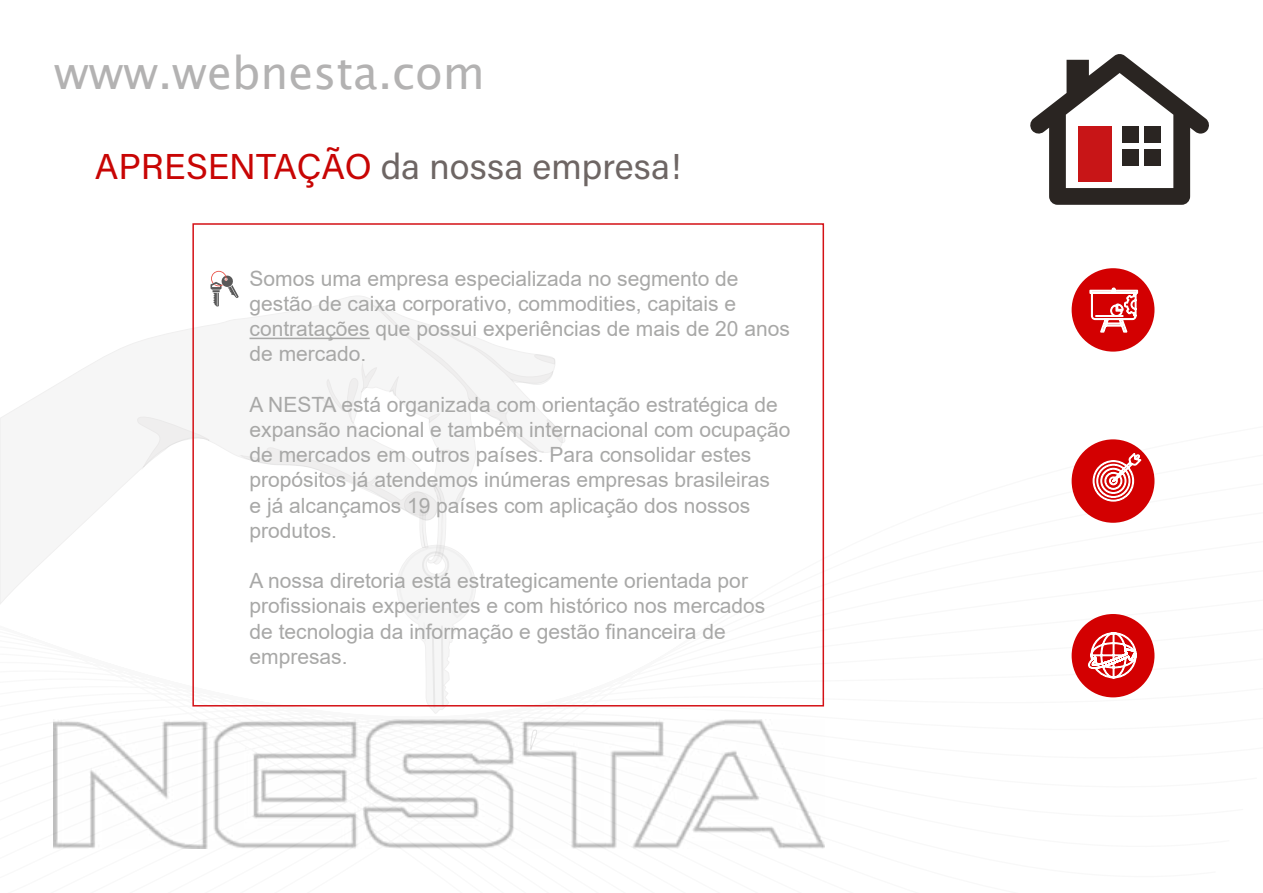
<style>
.page{position:relative;width:1263px;height:893px;background:#fff}
.page>*{position:absolute;margin:0;border:0;box-sizing:border-box;transform-origin:0 0}
.t1{font:45px "Lucida Sans Unicode";color:#b3b2b2}
.t2{font:36px "Acumin Variable Concept";color:#6e6664}
.t3{font:21px/25.2px "Arial";color:#a8a8a7}
.s1{color:#c80504}
</style>
<div class="page">
<svg style="left:1030px;top:54px;width:179px;height:151px"></svg>
<div style="left:1078px;top:126px;width:34px;height:56px;background:#c81517"></div>
<div style="left:1122px;top:126px;width:16px;height:17px;background:#2a2522"></div>
<div style="left:1144px;top:126px;width:17px;height:17px;background:#2a2522"></div>
<div style="left:1122px;top:149px;width:16px;height:16px;background:#2a2522"></div>
<div style="left:1144px;top:149px;width:17px;height:16px;background:#2a2522"></div>
<div style="left:1071px;top:268px;width:83px;height:84px;background:#d30001;border-radius:50%"></div>
<div style="left:1071px;top:439px;width:83px;height:84px;background:#d30001;border-radius:50%"></div>
<div style="left:1071px;top:614px;width:83px;height:83px;background:#d30001;border-radius:50%"></div>
<img style="left:53px;top:720px;width:771px;height:128px">
<svg style="left:136px;top:271px;width:430px;height:443px"></svg>
<svg style="left:1089px;top:287px;width:50px;height:46px"></svg>
<svg style="left:1092px;top:444px;width:50px;height:58px"></svg>
<svg style="left:1088px;top:632px;width:49px;height:47px"></svg>
<h1 class="t1" style="left:54px;top:38px;width:432px">www.webnesta.com</h1>
<h2 class="t2" style="left:95px;top:142px;width:588px"><span class="s1">APRESENTAÇÃO</span> da nossa empresa!</h2>
<p class="t3" style="left:249px;top:266px;width:542px">Somos uma empresa especializada no segmento de gestão de caixa corporativo, commodities, capitais e contratações que possui experiências de mais de 20 anos de mercado.</p>
<p class="t3" style="left:249px;top:392px;width:542px">A NESTA está organizada com orientação estratégica de expansão nacional e também internacional com ocupação de mercados em outros países. Para consolidar estes propósitos já atendemos inúmeras empresas brasileiras<br>e já alcançamos 19 países com aplicação dos nossos produtos.</p>
<p class="t3" style="left:249px;top:568px;width:517px">A nossa diretoria está estrategicamente orientada por profissionais experientes e com histórico nos mercados de tecnologia da informação e gestão financeira de empresas.</p>
</div>
